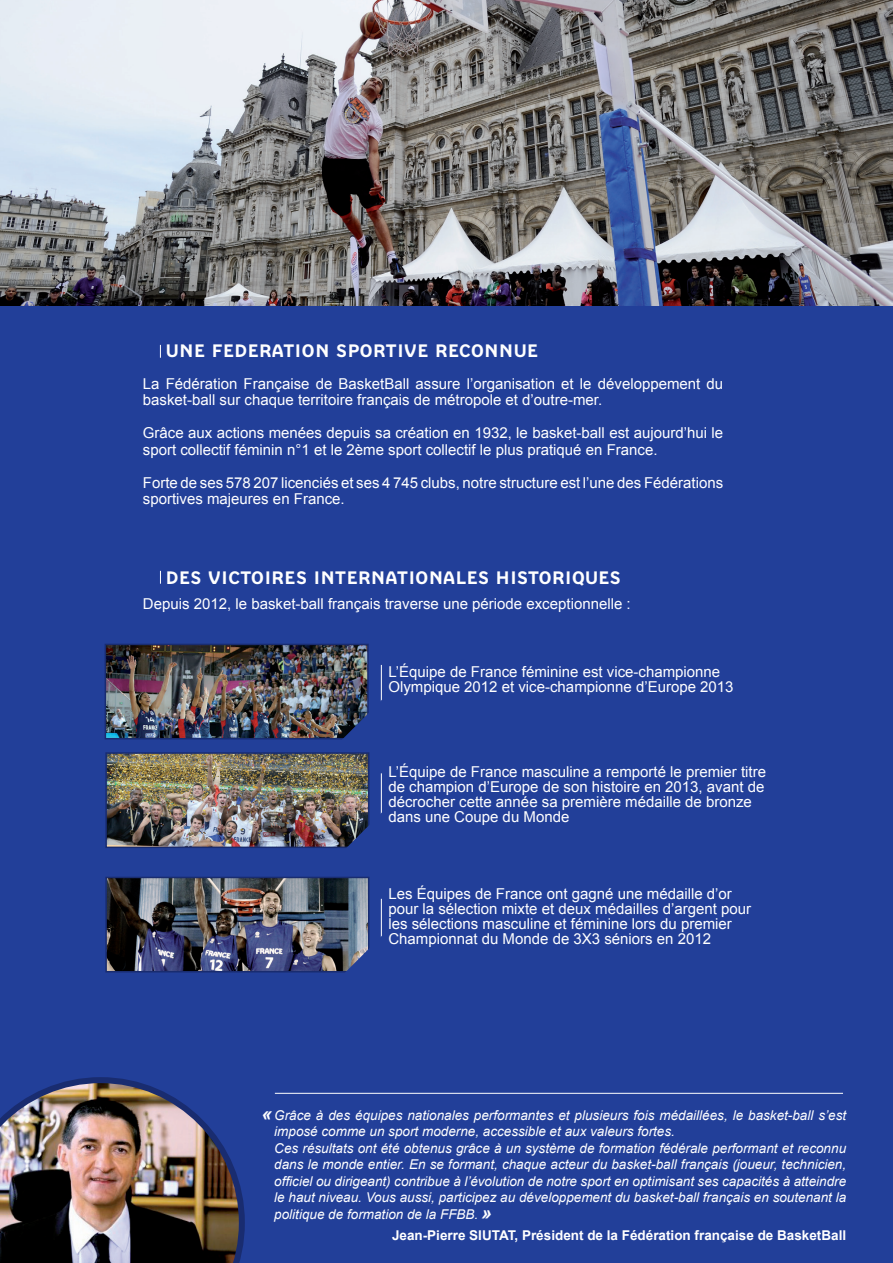
<style>
.page{position:relative;width:893px;height:1263px;background:#fff}
.page>*{position:absolute;margin:0;border:0;box-sizing:border-box;transform-origin:0 0}
.t1{font:18px "FFBB";color:#fff}
.t2{font:italic 700 18px "Arial";color:#fff}
.t3{font:15px/15px "Arial";color:#fff}
.t4{font:italic 13.5px/16.5px "Arial";color:#fff}
.t5{font:700 13.5px "Arial";color:#fff}
.s1{font-weight:700;font-size:18px}
</style>
<div class="page">
<div style="left:0;top:306px;width:893px;height:957px;background:#223f99"></div>
<hr style="left:814px;top:272px;width:1px;height:40px;background:#223f99">
<img style="left:0;top:0;width:893px;height:306px">
<img style="left:0;top:1077px;width:245px;height:186px">
<hr style="left:275px;top:1093px;width:568px;height:1px;background:#fff">
<svg style="left:160px;top:345px;width:1px;height:13px"></svg>
<svg style="left:160px;top:571px;width:1px;height:13px"></svg>
<img style="left:108px;top:647px;width:258px;height:89px">
<div style="left:105px;top:644px;width:264px;height:95px;border:2px solid #192c70"></div>
<img style="left:108px;top:755px;width:258px;height:90px">
<div style="left:105px;top:752px;width:264px;height:96px;border:2px solid #192c70"></div>
<img style="left:108px;top:880px;width:258px;height:89px">
<div style="left:105px;top:877px;width:264px;height:95px;border:2px solid #192c70"></div>
<hr style="left:381px;top:899px;width:1px;height:65px;background:#fff">
<hr style="left:381px;top:773px;width:1px;height:66px;background:#fff">
<hr style="left:381px;top:665px;width:1px;height:66px;background:#fff">
<svg style="left:341px;top:930px;width:47px;height:47px;background:#475c95"></svg>
<svg style="left:341px;top:806px;width:47px;height:47px;background:#344479"></svg>
<svg style="left:339px;top:696px;width:47px;height:47px;background:#2a3e77"></svg>
<p class="t1" style="left:166px;top:341px;width:374px">UNE FEDERATION SPORTIVE RECONNUE</p>
<p class="t3" style="left:143px;top:375px;width:582px;line-height:16.5px">La Fédération Française de BasketBall assure l’organisation et le développement du basket-ball sur chaque territoire français de métropole et d’outre-mer.</p>
<p class="t3" style="left:143px;top:425px;width:582px;line-height:16.5px">Grâce aux actions menées depuis sa création en 1932, le basket-ball est aujourd’hui le sport collectif féminin n°1 et le 2ème sport collectif le plus pratiqué en France.</p>
<p class="t3" style="left:143px;top:474px;width:582px;line-height:16.5px">Forte de ses 578 207 licenciés et ses 4 745 clubs, notre structure est l’une des Fédérations sportives majeures en France.</p>
<p class="t1" style="left:166px;top:567px;width:457px">DES VICTOIRES INTERNATIONALES HISTORIQUES</p>
<p class="t3" style="left:143px;top:596px;width:489px">Depuis 2012, le basket-ball français traverse une période exceptionnelle :</p>
<p class="t3" style="left:388px;top:664px;width:347px">L’Équipe de France féminine est vice-championne<br>Olympique 2012 et vice-championne d’Europe 2013</p>
<p class="t3" style="left:388px;top:764px;width:379px">L’Équipe de France masculine a remporté le premier titre de champion d’Europe de son histoire en 2013, avant de décrocher cette année sa première médaille de bronze dans une Coupe du Monde</p>
<p class="t3" style="left:388px;top:886px;width:364px">Les Équipes de France ont gagné une médaille d’or pour la sélection mixte et deux médailles d’argent pour les sélections masculine et féminine lors du premier Championnat du Monde de 3X3 séniors en 2012</p>
<p class="t4" style="left:274px;top:1107px;width:573px">Grâce à des équipes nationales performantes et plusieurs fois médaillées, le basket-ball s’est imposé comme un sport moderne, accessible et aux valeurs fortes.<br>Ces résultats ont été obtenus grâce à un système de formation fédérale performant et reconnu dans le monde entier. En se formant, chaque acteur du basket-ball français (joueur, technicien, officiel ou dirigeant) contribue à l’évolution de notre sport en optimisant ses capacités à atteindre le haut niveau. Vous aussi, participez au développement du basket-ball français en soutenant la politique de formation de la FFBB. <span class="s1">»</span></p>
<p class="t2" style="left:262px;top:1101px;width:12px">«</p>
<p class="t5" style="left:392px;top:1226px;width:456px">Jean-Pierre SIUTAT, Président de la Fédération française de BasketBall</p>
</div>
